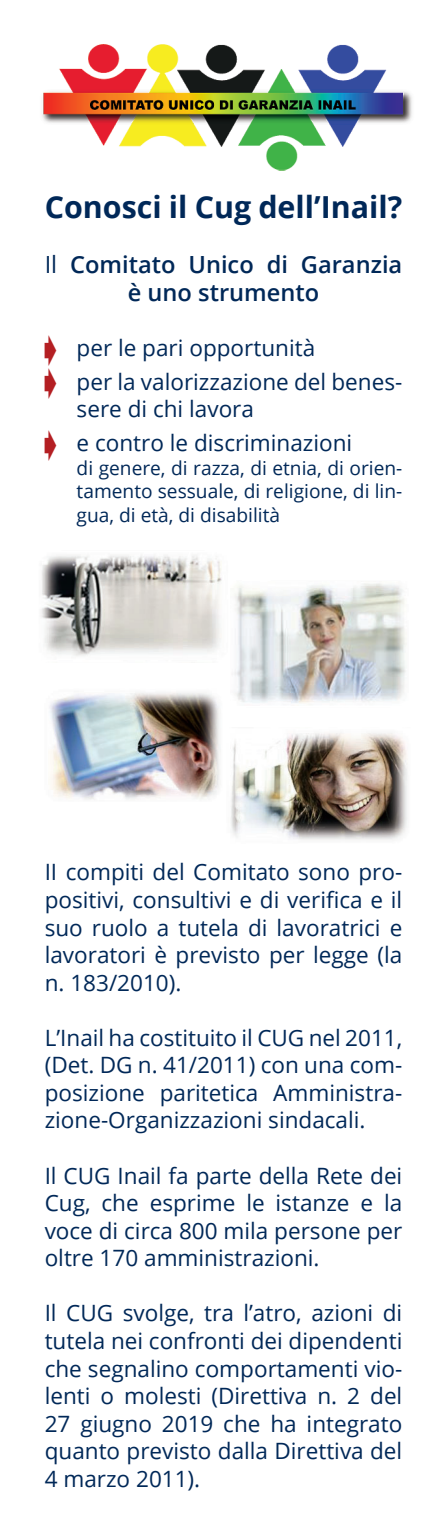
<style>
.page{position:relative;width:447px;height:1531px;background:#fff}
.page>*{position:absolute;margin:0;border:0;box-sizing:border-box;transform-origin:0 0}
.t1{font:700 30.38px "Open Sans";color:#002858}
.t2{font:600 23.62px/27.7px "Open Sans";color:#002858;text-align:center}
.t3{font:22.5px/27.7px "Open Sans";color:#002858;text-align:justify}
.t4{font:19.12px/23.6px "Open Sans";color:#002858;text-align:justify}
.s1{font-weight:400}
</style>
<div class="page">
<img style="left:42px;top:45px;width:370px;height:125px">
<img style="left:234px;top:583px;width:173px;height:120px">
<img style="left:49px;top:693px;width:171px;height:107px">
<img style="left:41px;top:555px;width:181px;height:101px">
<img style="left:231px;top:733px;width:177px;height:107px">
<h1 class="t1" style="left:45px;top:185px;width:359px">Conosci il Cug dell’Inail?</h1>
<p class="t2" style="left:45px;top:250px;width:359px"><span class="s1">Il</span> Comitato Unico di Garanzia è uno strumento</p>
<p class="t3" style="left:77px;top:330px;width:327px;line-height:34px">per le pari opportunità<br>per la valorizzazione del benes-</p>
<p class="t3" style="left:77px;top:391px;width:277px;line-height:34px">sere di chi lavora<br>e contro le discriminazioni</p>
<p class="t4" style="left:77px;top:455px;width:327px">di genere, di razza, di etnia, di orien&shy;tamento sessuale, di religione, di lin&shy;gua, di età, di disabilità</p>
<p class="t3" style="left:45px;top:858px;width:359px">II compiti del Comitato sono pro&shy;positivi, consultivi e di verifica e il suo ruolo a tutela di lavoratrici e lavoratori è previsto per legge (la n. 183/2010).</p>
<p class="t3" style="left:45px;top:1023px;width:359px">L’Inail ha costituito il CUG nel 2011, (Det. DG n. 41/2011) con una com&shy;posizione paritetica Amministra&shy;zione-Organizzazioni sindacali.</p>
<p class="t3" style="left:45px;top:1161px;width:359px">Il CUG Inail fa parte della Rete dei Cug, che esprime le istanze e la voce di circa 800 mila persone per oltre 170 amministrazioni.</p>
<p class="t3" style="left:45px;top:1299px;width:359px">Il CUG svolge, tra l’atro, azioni di tutela nei confronti dei dipendenti che segnalino comportamenti vio&shy;lenti o molesti (Direttiva n. 2 del 27 giugno 2019 che ha integrato quanto previsto dalla Direttiva del 4 marzo 2011).</p>
</div>
